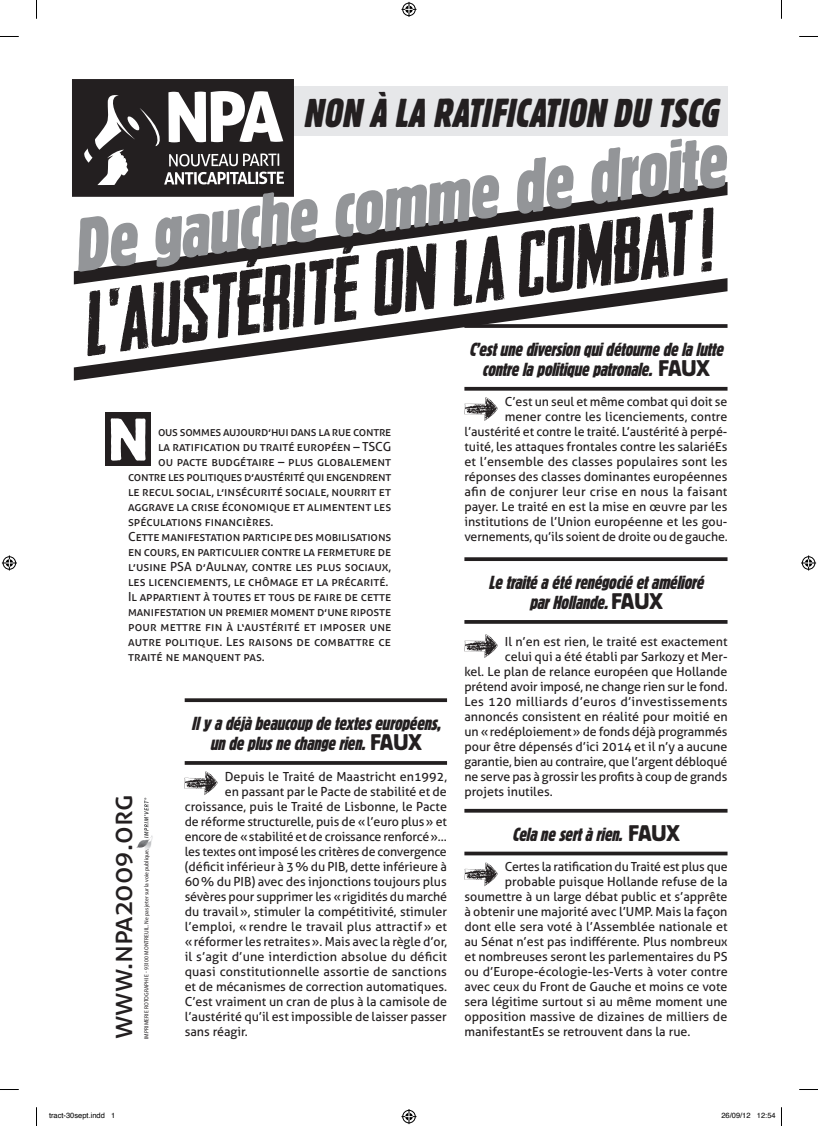
<style>
.page{position:relative;width:818px;height:1126px;background:#fff}
.page>*{position:absolute;margin:0;border:0;box-sizing:border-box;transform-origin:0 0}
.t1{font:italic 75px "Block BE Extra Cn";color:#939598}
.t2{font:italic 40px "Block BE Extra Cn";color:#231f20}
.t3{font:29.25px "Aller";color:#231f20}
.t4{font:italic 18.75px/20px "Block BE Extra Cn";color:#231f20;text-align:center}
.t5{font:12.5px/15px "Aller";color:#231f20;text-align:right}
.t6{font:12.5px "Aller";letter-spacing:.02em;color:#231f20}
.t7{font:7.5px "Helvetica";color:#000}
.t8{font:semi-condensed 6px "Myriad Pro";letter-spacing:.02em;color:#231f20}
.s1{font-family:"Block BE";font-style:normal;font-size:22.5px}
</style>
<div class="page">
<div style="left:76px;top:86px;width:651px;height:50px;background:#e6e7e9"></div>
<div style="left:72px;top:79px;width:222px;height:118px;background:#231f20"></div>
<svg style="left:84px;top:91px;width:200px;height:91px"></svg>
<img style="left:136px;top:833px;width:17px;height:17px">
<svg style="left:144px;top:797px;width:4px;height:41px"></svg>
<svg style="left:74px;top:284px;width:653px;height:96px"></svg>
<svg style="left:74px;top:182px;width:653px;height:102px"></svg>
<svg style="left:184px;top:698px;width:263px;height:4px"></svg>
<hr style="left:184px;top:761px;width:263px;height:3px;background:#231f20">
<svg style="left:464px;top:324px;width:263px;height:4px"></svg>
<hr style="left:464px;top:387px;width:263px;height:3px;background:#231f20">
<svg style="left:464px;top:557px;width:263px;height:4px"></svg>
<hr style="left:464px;top:620px;width:263px;height:3px;background:#231f20">
<svg style="left:464px;top:808px;width:263px;height:4px"></svg>
<svg style="left:464px;top:851px;width:263px;height:4px"></svg>
<svg style="left:184px;top:771px;width:34px;height:24px"></svg>
<svg style="left:464px;top:862px;width:33px;height:24px"></svg>
<svg style="left:464px;top:634px;width:33px;height:24px"></svg>
<svg style="left:464px;top:397px;width:33px;height:24px"></svg>
<div style="left:105px;top:412px;width:46px;height:54px;background:#231f20"></div>
<svg style="left:111px;top:418px;width:34px;height:42px"></svg>
<svg style="left:0;top:36px;width:19px;height:1px"></svg>
<svg style="left:799px;top:36px;width:18px;height:1px"></svg>
<svg style="left:0;top:1089px;width:19px;height:1px"></svg>
<svg style="left:799px;top:1089px;width:18px;height:1px"></svg>
<svg style="left:36px;top:0;width:1px;height:19px"></svg>
<svg style="left:36px;top:1107px;width:1px;height:18px"></svg>
<svg style="left:401px;top:2px;width:15px;height:15px"></svg>
<svg style="left:401px;top:1109px;width:15px;height:14px"></svg>
<svg style="left:2px;top:555px;width:15px;height:15px"></svg>
<svg style="left:801px;top:555px;width:14px;height:15px"></svg>
<h2 class="t2" style="left:303px;top:90px;width:423px">Non à la ratification du TSCG</h2>
<h1 class="t1" style="left:67px;top:206px;width:658px;rotate:-8deg">De gauche comme de droite</h1>
<p class="t5" style="left:158px;top:424px;width:234px">ous sommes aujourd’hui dans la rue contre</p>
<p class="t5" style="left:158px;top:439px;width:234px">la ratification du traité européen – TSCG</p>
<p class="t5" style="left:158px;top:454px;width:234px">ou pacte budgétaire – plus globalement</p>
<p class="t5" style="left:128px;top:469px;width:264px">contre les politiques d’austérité qui engendrent</p>
<p class="t5" style="left:128px;top:484px;width:264px">le recul social, l’insécurité sociale, nourrit et</p>
<p class="t5" style="left:128px;top:499px;width:264px">aggrave la crise économique et alimentent les</p>
<p class="t5" style="left:128px;top:514px;width:147px">spéculations financières.</p>
<p class="t5" style="left:128px;top:529px;width:264px">Cette manifestation participe des mobilisations</p>
<p class="t5" style="left:128px;top:544px;width:264px">en cours, en particulier contre la fermeture de</p>
<p class="t5" style="left:128px;top:559px;width:264px">l’usine PSA d’Aulnay, contre les plus sociaux,</p>
<p class="t5" style="left:128px;top:574px;width:262px">les licenciements, le chômage et la précarité.</p>
<p class="t5" style="left:128px;top:589px;width:264px">Il appartient à toutes et tous de faire de cette</p>
<p class="t5" style="left:128px;top:604px;width:264px">manifestation un premier moment d’une riposte</p>
<p class="t5" style="left:128px;top:619px;width:264px">pour mettre fin à l‘austérité et imposer une</p>
<p class="t5" style="left:128px;top:634px;width:264px">autre politique. Les raisons de combattre ce</p>
<p class="t5" style="left:128px;top:649px;width:138px">traité ne manquent pas.</p>
<h3 class="t3" style="left:104px;top:1038px;width:246px;rotate:-90deg">www.npa2009.org</h3>
<p class="t8" style="left:143px;top:1038px;width:192px;rotate:-90deg">Imprimerie Rotographie - 93100 Montreuil. Ne pas jeter sur la voie publique.</p>
<h3 class="t4" style="left:191px;top:713px;width:254px">Ilyadéjàbeaucoupdetexteseuropéens, undeplusnechangerien. <span class="s1">F A U X</span></h3>
<p class="t5" style="left:225px;top:769px;width:223px">Depuis le Traité de Maastricht en1992,</p>
<p class="t5" style="left:225px;top:784px;width:223px">en passant par le Pacte de stabilité et de</p>
<p class="t5" style="left:184px;top:799px;width:264px">croissance, puis le Traité de Lisbonne, le Pacte</p>
<p class="t5" style="left:184px;top:814px;width:264px">de réforme structurelle, puis de «l’euro plus» et</p>
<p class="t5" style="left:184px;top:829px;width:264px">encore de «stabilité et de croissance renforcé»…</p>
<p class="t5" style="left:184px;top:844px;width:263px">les textes ont imposé les critères de convergence</p>
<p class="t5" style="left:184px;top:859px;width:263px">(déficit inférieur à 3% du PIB, dette inférieure à</p>
<p class="t5" style="left:184px;top:874px;width:263px">60% du PIB) avec des injonctions toujours plus</p>
<p class="t5" style="left:184px;top:889px;width:264px">sévères pour supprimer les «rigidités du marché</p>
<p class="t5" style="left:184px;top:904px;width:264px">du travail», stimuler la compétitivité, stimuler</p>
<p class="t5" style="left:184px;top:919px;width:264px">l’emploi, «rendre le travail plus attractif» et</p>
<p class="t5" style="left:184px;top:934px;width:263px">«réformer les retraites». Mais avec la règle d’or,</p>
<p class="t5" style="left:184px;top:949px;width:264px">il s’agit d’une interdiction absolue du déficit</p>
<p class="t5" style="left:184px;top:964px;width:263px">quasi constitutionnelle assortie de sanctions</p>
<p class="t5" style="left:184px;top:979px;width:264px">et de mécanismes de correction automatiques.</p>
<p class="t5" style="left:184px;top:994px;width:264px">C’est vraiment un cran de plus à la camisole de</p>
<p class="t5" style="left:184px;top:1009px;width:263px">l’austérité qu’il est impossible de laisser passer</p>
<p class="t5" style="left:184px;top:1024px;width:65px">sans réagir.</p>
<h3 class="t4" style="left:469px;top:339px;width:259px">C ’estunediversionquidétournedelalutte contrelapolitiquepatronale. <span class="s1">F A U X</span></h3>
<p class="t5" style="left:464px;top:394px;width:264px">C’est un seul et même combat qui doit se<br>mener contre les licenciements, contre l’austérité et contre le traité. L’austérité à perpé&shy;tuité, les attaques frontales contre les salariéEs et l’ensemble des classes populaires sont les réponses des classes dominantes européennes afin de conjurer leur crise en nous la faisant payer. Le traité en est la mise en œuvre par les institutions de l’Union européenne et les gou&shy;vernements, qu’ils soient de droite ou de gauche.</p>
<h3 class="t4" style="left:488px;top:572px;width:220px">Letraitéaétérenégociéetamélioré parHollande.<span class="s1">F A U X</span></h3>
<p class="t5" style="left:504px;top:634px;width:224px">Il n’en est rien, le traité est exactement</p>
<p class="t5" style="left:504px;top:649px;width:224px">celui qui a été établi par Sarkozy et Mer-</p>
<p class="t5" style="left:464px;top:664px;width:264px">kel. Le plan de relance européen que Hollande</p>
<p class="t5" style="left:464px;top:679px;width:265px">prétend avoir imposé, ne change rien sur le fond.</p>
<p class="t6" style="left:464px;top:694px;width:264px">Les 120 milliards d’euros d’investissements</p>
<p class="t5" style="left:464px;top:709px;width:264px">annoncés consistent en réalité pour moitié en</p>
<p class="t5" style="left:464px;top:724px;width:264px">un «redéploiement» de fonds déjà programmés</p>
<p class="t5" style="left:464px;top:739px;width:264px">pour être dépensés d’ici 2014 et il n’y a aucune</p>
<p class="t5" style="left:464px;top:754px;width:264px">garantie, bien au contraire, que l’argent débloqué</p>
<p class="t5" style="left:464px;top:769px;width:264px">ne serve pas à grossir les profits à coup de grands</p>
<p class="t5" style="left:464px;top:784px;width:90px">projets inutiles.</p>
<h3 class="t4" style="left:512px;top:824px;width:169px">Celanesertàrien. <span class="s1">F A U X</span></h3>
<p class="t5" style="left:504px;top:859px;width:224px">Certes la ratification du Traité est plus que</p>
<p class="t5" style="left:504px;top:874px;width:224px">probable puisque Hollande refuse de la</p>
<p class="t5" style="left:464px;top:889px;width:264px">soumettre à un large débat public et s’apprête</p>
<p class="t5" style="left:464px;top:904px;width:264px">à obtenir une majorité avec l’UMP. Mais la façon</p>
<p class="t5" style="left:464px;top:919px;width:264px">dont elle sera voté à l’Assemblée nationale et</p>
<p class="t5" style="left:464px;top:934px;width:264px">au Sénat n’est pas indifférente. Plus nombreux</p>
<p class="t5" style="left:464px;top:949px;width:264px">et nombreuses seront les parlementaires du PS</p>
<p class="t5" style="left:464px;top:964px;width:264px">ou d’Europe-écologie-les-Verts à voter contre</p>
<p class="t5" style="left:464px;top:979px;width:264px">avec ceux du Front de Gauche et moins ce vote</p>
<p class="t5" style="left:464px;top:994px;width:264px">sera légitime surtout si au même moment une</p>
<p class="t5" style="left:464px;top:1009px;width:264px">opposition massive de dizaines de milliers de</p>
<p class="t5" style="left:464px;top:1024px;width:227px">manifestantEs se retrouvent dans la rue.</p>
<p class="t7" style="left:49px;top:1109px;width:68px">tract-30sept.indd 1</p>
<p class="t7" style="left:721px;top:1109px;width:56px">26/09/12 12:54</p>
</div>
